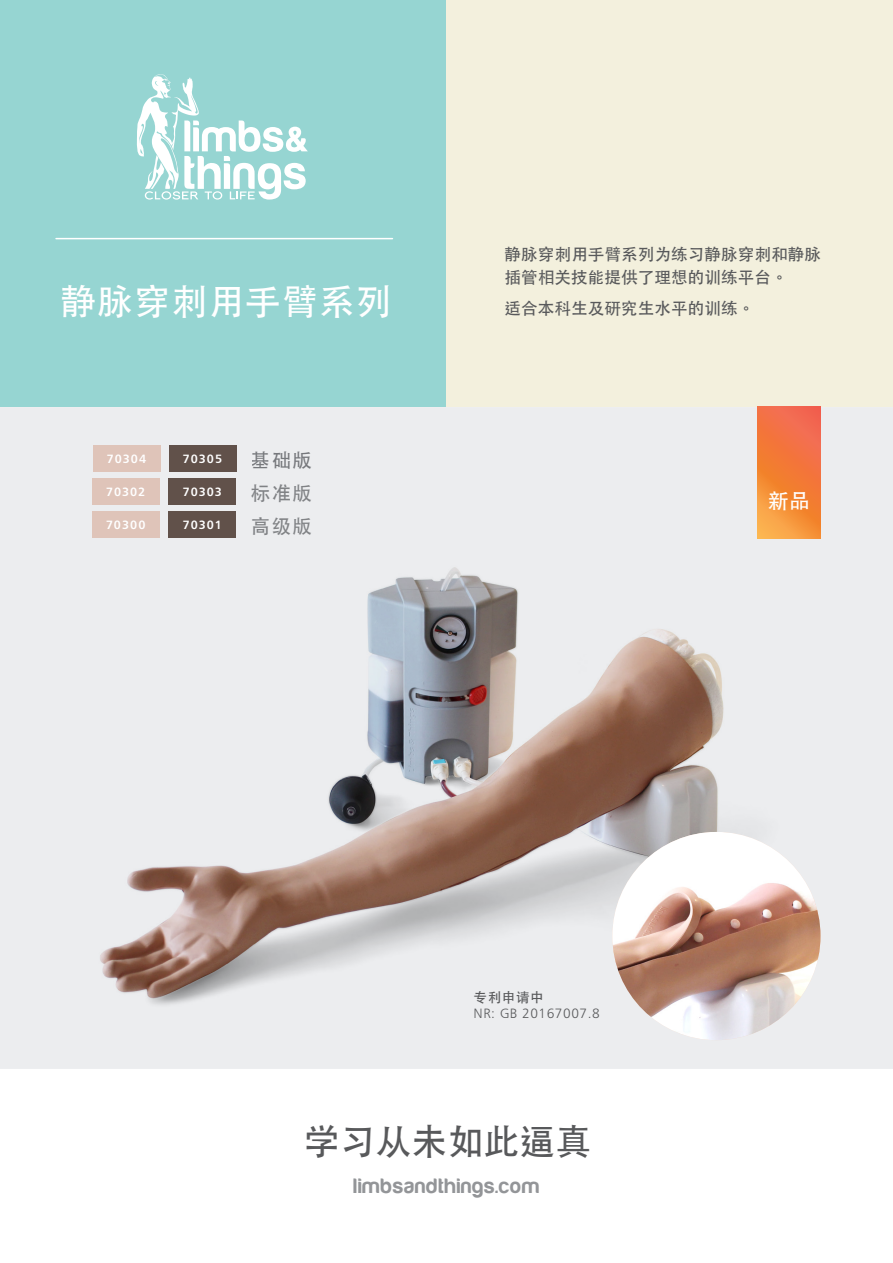
<style>
.page{position:relative;width:893px;height:1263px;background:#fff}
.page>*{position:absolute;margin:0;border:0;box-sizing:border-box;transform-origin:0 0}
.t1{font:500 36px "ST Heiti TC";letter-spacing:.025em;color:#fff}
.t2{font:500 36px "ST Heiti TC";color:#58595b}
.t3{font:21.6px "Harabara";letter-spacing:.05em;color:#939598}
.t4{font:500 21px "ST Heiti TC";color:#fff}
.t5{font:500 19.5px/33px "ST Heiti TC";letter-spacing:.07em;color:#808285;text-align:justify}
.t6{font:500 16.5px/22.5px "ST Heiti TC";color:#58595b}
.t7{font:13.5px "Humanist 777 BT Light B";letter-spacing:.04em;color:#58595b}
.t8{font:500 13.5px "ST Heiti TC";letter-spacing:.04em;color:#58595b}
.t9{font:12px "Humanist 777 BT Bold B";letter-spacing:.075em;color:#fff}
</style>
<div class="page">
<div style="left:0;top:397px;width:893px;height:674px;background:#ecedef"></div>
<img style="left:100px;top:471px;width:721px;height:564px">
<div style="left:0;top:1069px;width:893px;height:194px;background:#fff"></div>
<div style="left:93px;top:445px;width:68px;height:27px;background:#dfc4b9"></div>
<div style="left:169px;top:445px;width:68px;height:27px;background:#61514a"></div>
<div style="left:92px;top:478px;width:68px;height:27px;background:#dfc4b9"></div>
<div style="left:92px;top:511px;width:68px;height:27px;background:#dfc4b9"></div>
<div style="left:168px;top:478px;width:68px;height:27px;background:#61514a"></div>
<div style="left:168px;top:511px;width:68px;height:27px;background:#61514a"></div>
<img style="left:612px;top:832px;width:208px;height:208px;border-radius:104px">
<div style="left:0;top:0;width:446px;height:407px;background:#96d5d2"></div>
<div style="left:446px;top:0;width:447px;height:407px;background:#f3f0dd"></div>
<svg style="left:137px;top:74px;width:171px;height:126px"></svg>
<hr style="left:56px;top:238px;width:336px;height:1px;background:#fff">
<svg style="left:757px;top:407px;width:63px;height:131px;background:#f3803e"></svg>
<h1 class="t1" style="left:60px;top:281px;width:333px">静脉穿刺用手臂系列</h1>
<p class="t9" style="left:107px;top:451px;width:41px">70304</p>
<p class="t9" style="left:106px;top:484px;width:41px">70302</p>
<p class="t9" style="left:106px;top:517px;width:41px">70300</p>
<p class="t9" style="left:183px;top:451px;width:41px">70305</p>
<p class="t9" style="left:183px;top:484px;width:41px">70303</p>
<p class="t9" style="left:183px;top:517px;width:40px">70301</p>
<p class="t5" style="left:251px;top:443px;width:63px">基础版标准版高级版</p>
<p class="t6" style="left:505px;top:242px;width:318px">静脉穿刺用手臂系列为练习静脉穿刺和静脉插管相关技能提供了理想的训练平台。</p>
<p class="t6" style="left:505px;top:296px;width:251px">适合本科生及研究生水平的训练。</p>
<p class="t4" style="left:768px;top:488px;width:44px">新品</p>
<p class="t8" style="left:474px;top:989px;width:72px">专利申请中</p>
<p class="t7" style="left:474px;top:1005px;width:128px">NR: GB 20167007.8</p>
<h1 class="t2" style="left:303px;top:1121px;width:289px">学习从未如此逼真</h1>
<h2 class="t3" style="left:353px;top:1174px;width:188px">limbsandthings.com</h2>
</div>
